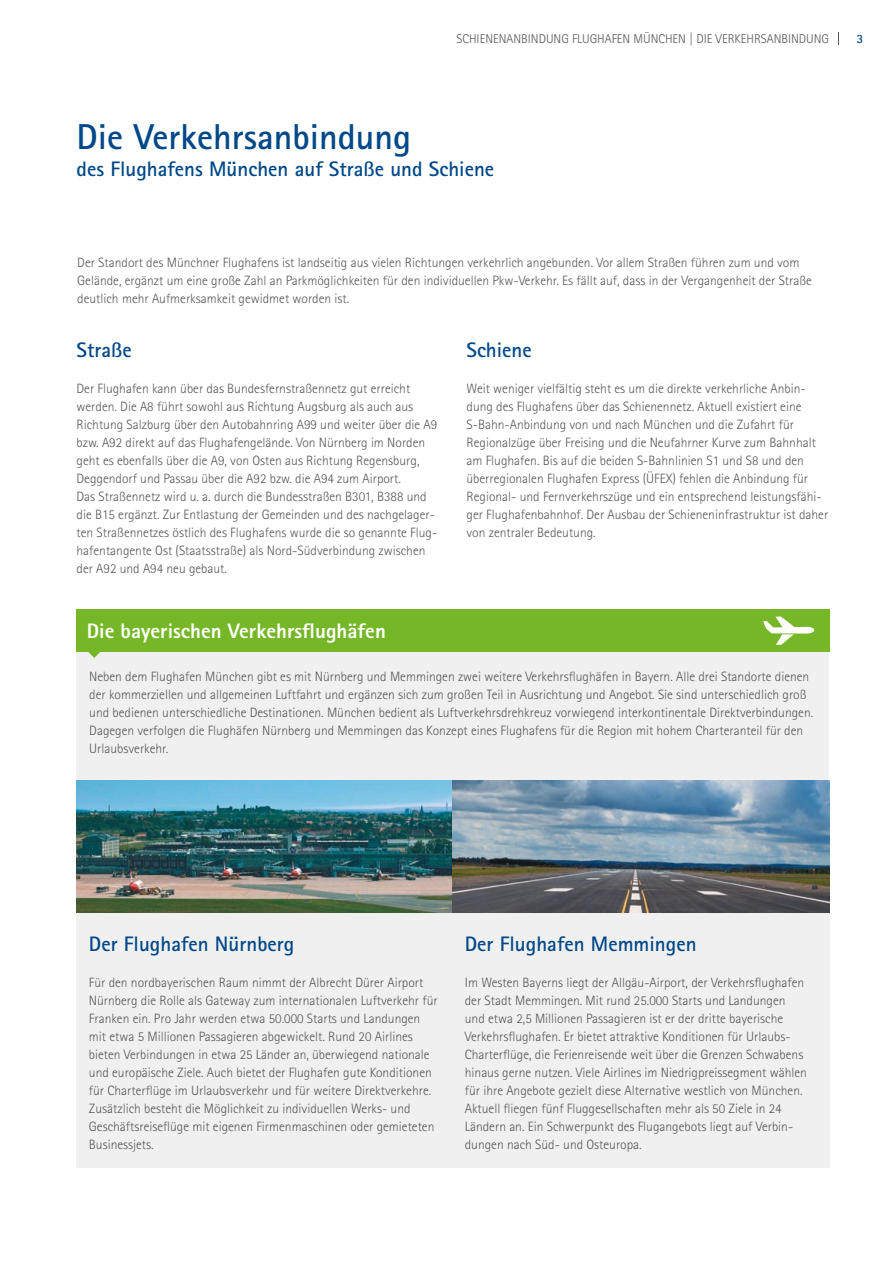
<style>
.page{position:relative;width:893px;height:1263px;background:#fff}
.page>*{position:absolute;margin:0;border:0;box-sizing:border-box;transform-origin:0 0}
.t1{font:700 36px "Rotis Sans Serif Std";color:#004888}
.t2{font:700 21px "Rotis Sans Serif Std";color:#004888}
.t3{font:800 21px "Rotis Sans Serif Std";color:#fff}
.t4{font:300 13.5px/18px "Rotis Sans Serif Std";color:#565655}
.t5{font:300 12.75px "Rotis Sans Serif Std";color:#565655}
.t6{font:700 12.75px "Rotis Sans Serif Std";color:#004888}
</style>
<div class="page">
<svg style="left:838px;top:32px;width:1px;height:13px"></svg>
<div style="left:77px;top:652px;width:752px;height:128px;background:#f0f0f0"></div>
<div style="left:76px;top:609px;width:753px;height:43px;background:#75b726"></div>
<svg style="left:88px;top:652px;width:12px;height:6px"></svg>
<svg style="left:763px;top:616px;width:52px;height:29px"></svg>
<img style="left:76px;top:780px;width:753px;height:133px">
<div style="left:76px;top:913px;width:378px;height:254px;background:#f0f0f0"></div>
<div style="left:452px;top:913px;width:377px;height:254px;background:#f0f0f0"></div>
<p class="t5" style="left:457px;top:31px;width:374px">SCHIENENANBINDUNG FLUGHAFEN MÜNCHEN | DIE VERKEHRSANBINDUNG</p>
<p class="t6" style="left:856px;top:31px;width:8px">3</p>
<h1 class="t1" style="left:77px;top:114px;width:336px">Die Verkehrsanbindung</h1>
<h2 class="t2" style="left:77px;top:155px;width:419px">des Flughafens München auf Straße und Schiene</h2>
<p class="t4" style="left:77px;top:254px;width:736px">Der Standort des Münchner Flughafens ist landseitig aus vielen Richtungen verkehrlich angebunden. Vor allem Straßen führen zum und vom<br>Gelände, ergänzt um eine große Zahl an Parkmöglichkeiten für den individuellen Pkw-Verkehr. Es fällt auf, dass in der Vergangenheit der Straße deutlich mehr Aufmerksamkeit gewidmet worden ist.</p>
<h2 class="t2" style="left:77px;top:337px;width:57px">Straße</h2>
<p class="t4" style="left:77px;top:380px;width:362px">Der Flughafen kann über das Bundesfernstraßennetz gut erreicht werden. Die A8 führt sowohl aus Richtung Augsburg als auch aus Richtung Salzburg über den Autobahnring A99 und weiter über die A9 bzw. A92 direkt auf das Flughafengelände. Von Nürnberg im Norden geht es ebenfalls über die A9, von Osten aus Richtung Regensburg, Deggendorf und Passau über die A92 bzw. die A94 zum Airport.<br>Das Straßennetz wird u. a. durch die Bundesstraßen B301, B388 und die B15 ergänzt. Zur Entlastung der Gemeinden und des nachgelager&shy;ten Straßennetzes östlich des Flughafens wurde die so genannte Flug&shy;hafentangente Ost (Staatsstraße) als Nord-Südverbindung zwischen der A92 und A94 neu gebaut.</p>
<h2 class="t3" style="left:87px;top:617px;width:301px">Die bayerischen Verkehrsflughäfen</h2>
<h2 class="t2" style="left:466px;top:337px;width:67px">Schiene</h2>
<p class="t4" style="left:466px;top:380px;width:363px">Weit weniger vielfältig steht es um die direkte verkehrliche Anbin&shy;dung des Flughafens über das Schienennetz. Aktuell existiert eine S-Bahn-Anbindung von und nach München und die Zufahrt für Regionalzüge über Freising und die Neufahrner Kurve zum Bahnhalt am Flughafen. Bis auf die beiden S-Bahnlinien S1 und S8 und den überregionalen Flughafen Express (ÜFEX) fehlen die Anbindung für Regional- und Fernverkehrszüge und ein entsprechend leistungsfähi&shy;ger Flughafenbahnhof. Der Ausbau der Schieneninfrastruktur ist daher von zentraler Bedeutung.</p>
<p class="t4" style="left:89px;top:668px;width:725px">Neben dem Flughafen München gibt es mit Nürnberg und Memmingen zwei weitere Verkehrsflughäfen in Bayern. Alle drei Standorte dienen der kommerziellen und allgemeinen Luftfahrt und ergänzen sich zum großen Teil in Ausrichtung und Angebot. Sie sind unterschiedlich groß und bedienen unterschiedliche Destinationen. München bedient als Luftverkehrsdrehkreuz vorwiegend interkontinentale Direktverbindungen.<br>Dagegen verfolgen die Flughäfen Nürnberg und Memmingen das Konzept eines Flughafens für die Region mit hohem Charteranteil für den Urlaubsverkehr.</p>
<h2 class="t2" style="left:89px;top:931px;width:207px">Der Flughafen Nürnberg</h2>
<p class="t4" style="left:89px;top:974px;width:350px">Für den nordbayerischen Raum nimmt der Albrecht Dürer Airport Nürnberg die Rolle als Gateway zum internationalen Luftverkehr für Franken ein. Pro Jahr werden etwa 50.000 Starts und Landungen mit etwa 5 Millionen Passagieren abgewickelt. Rund 20 Airlines bieten Verbindungen in etwa 25 Länder an, überwiegend nationale und europäische Ziele. Auch bietet der Flughafen gute Konditionen für Charterflüge im Urlaubsverkehr und für weitere Direktverkehre.<br>Zusätzlich besteht die Möglichkeit zu individuellen Werks- und Geschäftsreiseflüge mit eigenen Firmenmaschinen oder gemieteten Businessjets.</p>
<h2 class="t2" style="left:465px;top:931px;width:233px">Der Flughafen Memmingen</h2>
<p class="t4" style="left:465px;top:974px;width:344px">Im Westen Bayerns liegt der Allgäu-Airport, der Verkehrsflughafen der Stadt Memmingen. Mit rund 25.000 Starts und Landungen und etwa 2,5 Millionen Passagieren ist er der dritte bayerische Verkehrsflughafen. Er bietet attraktive Konditionen für Urlaubs-Charterflüge, die Ferienreisende weit über die Grenzen Schwabens hinaus gerne nutzen. Viele Airlines im Niedrigpreissegment wählen für ihre Angebote gezielt diese Alternative westlich von München.<br>Aktuell fliegen fünf Fluggesellschaften mehr als 50 Ziele in 24<br>Ländern an. Ein Schwerpunkt des Flugangebots liegt auf Verbin&shy;dungen nach Süd- und Osteuropa.</p>
</div>
